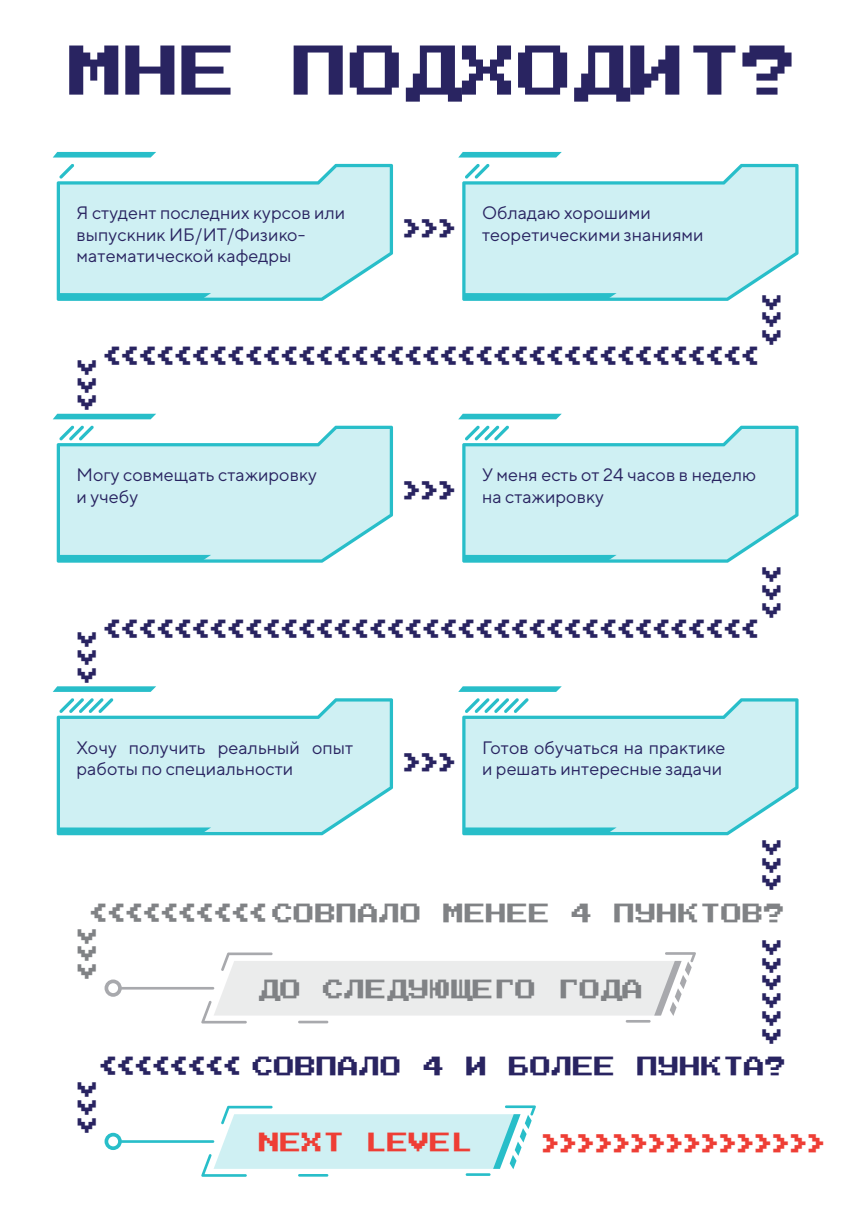
<style>
.page{position:relative;width:862px;height:1214px;background:#fff}
.page>*{position:absolute;margin:0;border:0;box-sizing:border-box;transform-origin:0 0}
.t1{font:56px "Press Start 2 P";color:#292461}
.t2{font:29px "Pixel Operator Mono HB8";color:#292461}
.t3{font:29px "Pixel Operator Mono HB8";color:#ee3e35}
.t4{font:29px "Pixel Operator Mono HB8";color:#808285}
.t5{font:21.4px "Press Start 2 P";color:#808285}
.t6{font:21.4px "Press Start 2 P";color:#292461}
.t7{font:21.4px "Press Start 2 P";color:#ee3e35}
.t8{font:18px/21.6px "TT Norms";color:#292461}
</style>
<div class="page">
<svg style="left:57px;top:164px;width:336px;height:137px;background:#cbeff2"></svg>
<svg style="left:53px;top:152px;width:103px;height:5px"></svg>
<svg style="left:58px;top:293px;width:153px;height:6px"></svg>
<svg style="left:462px;top:164px;width:336px;height:137px;background:#cbeff2"></svg>
<svg style="left:458px;top:152px;width:104px;height:5px"></svg>
<svg style="left:464px;top:293px;width:152px;height:6px"></svg>
<svg style="left:57px;top:425px;width:336px;height:137px;background:#cceff2"></svg>
<svg style="left:53px;top:413px;width:103px;height:6px"></svg>
<svg style="left:58px;top:555px;width:153px;height:6px"></svg>
<svg style="left:462px;top:425px;width:336px;height:137px;background:#cbeff2"></svg>
<svg style="left:458px;top:413px;width:104px;height:6px"></svg>
<svg style="left:464px;top:555px;width:152px;height:6px"></svg>
<svg style="left:57px;top:698px;width:336px;height:137px;background:#caeef1"></svg>
<svg style="left:53px;top:686px;width:103px;height:5px"></svg>
<svg style="left:58px;top:827px;width:153px;height:6px"></svg>
<svg style="left:462px;top:698px;width:336px;height:137px;background:#caeef1"></svg>
<svg style="left:459px;top:686px;width:103px;height:5px"></svg>
<svg style="left:464px;top:827px;width:152px;height:6px"></svg>
<hr style="left:120px;top:986px;width:94px;height:3px;background:#a8a9ad">
<svg style="left:105px;top:979px;width:17px;height:17px"></svg>
<svg style="left:201px;top:952px;width:495px;height:71px"></svg>
<hr style="left:298px;top:1020px;width:30px;height:3px;background:#a8a9ad">
<hr style="left:626px;top:1019px;width:24px;height:3px;background:#a8a9ad">
<hr style="left:120px;top:1139px;width:94px;height:3px;background:#28bec9">
<svg style="left:105px;top:1132px;width:17px;height:17px"></svg>
<svg style="left:201px;top:1105px;width:335px;height:71px"></svg>
<hr style="left:298px;top:1173px;width:30px;height:3px;background:#28bec9">
<hr style="left:466px;top:1173px;width:24px;height:2px;background:#28bec9">
<h1 class="t1" style="left:69px;top:46px;width:731px">МНЕ ПОДХОДИТ?</h1>
<p class="t8" style="left:77px;top:202px;width:270px">Я студент последних курсов или выпускник ИБ/ИТ/Физико&shy;математической кафедры</p>
<p class="t8" style="left:482px;top:202px;width:223px">Обладаю хорошими теоретическими знаниями</p>
<h2 class="t2" style="left:397px;top:215px;width:66px">&gt;&gt;&gt;</h2>
<h2 class="t2" style="left:99px;top:353px;width:66px;rotate:90deg">&gt;&gt;&gt;</h2>
<h2 class="t2" style="left:784px;top:288px;width:66px;rotate:90deg">&gt;&gt;&gt;</h2>
<h2 class="t2" style="left:764px;top:368px;width:668px;rotate:-180deg">&gt;&gt;&gt;&gt;&gt;&gt;&gt;&gt;&gt;&gt;&gt;&gt;&gt;&gt;&gt;&gt;&gt;&gt;&gt;&gt;&gt;&gt;&gt;&gt;&gt;&gt;&gt;&gt;&gt;&gt;&gt;&gt;&gt;&gt;&gt;&gt;&gt;</h2>
<p class="t8" style="left:77px;top:463px;width:242px">Могу совмещать стажировку и учебу</p>
<p class="t8" style="left:482px;top:463px;width:276px">У меня есть от 24 часов в неделю на стажировку</p>
<h2 class="t2" style="left:397px;top:477px;width:66px">&gt;&gt;&gt;</h2>
<h2 class="t2" style="left:99px;top:625px;width:66px;rotate:90deg">&gt;&gt;&gt;</h2>
<h2 class="t2" style="left:784px;top:560px;width:66px;rotate:90deg">&gt;&gt;&gt;</h2>
<h2 class="t2" style="left:764px;top:641px;width:668px;rotate:-180deg">&gt;&gt;&gt;&gt;&gt;&gt;&gt;&gt;&gt;&gt;&gt;&gt;&gt;&gt;&gt;&gt;&gt;&gt;&gt;&gt;&gt;&gt;&gt;&gt;&gt;&gt;&gt;&gt;&gt;&gt;&gt;&gt;&gt;&gt;&gt;&gt;&gt;</h2>
<p class="t8" style="left:77px;top:736px;width:278px">Хочу получить реальный опыт работы по специальности</p>
<p class="t8" style="left:482px;top:736px;width:245px">Готов обучаться на практике и решать интересные задачи</p>
<h2 class="t2" style="left:397px;top:750px;width:66px">&gt;&gt;&gt;</h2>
<h2 class="t2" style="left:784px;top:832px;width:219px;rotate:90deg">&gt;&gt;&gt; &gt;&gt;&gt;&gt;&gt;&gt;</h2>
<p class="t5" style="left:273px;top:903px;width:514px">СОВПАЛО МЕНЕЕ 4 ПУНКТОВ?</p>
<h2 class="t4" style="left:272px;top:925px;width:190px;rotate:-180deg">&gt;&gt;&gt;&gt;&gt;&gt;&gt;&gt;&gt;&gt;</h2>
<h2 class="t4" style="left:99px;top:921px;width:66px;rotate:90deg">&gt;&gt;&gt;</h2>
<p class="t5" style="left:259px;top:979px;width:386px">ДО СЛЕДУЮЩЕГО ГОДА</p>
<h2 class="t2" style="left:246px;top:1078px;width:155px;rotate:-180deg">&gt;&gt;&gt;&gt;&gt;&gt;&gt;&gt;</h2>
<p class="t6" style="left:253px;top:1056px;width:536px">СОВПАЛО 4 И БОЛЕЕ ПУНКТА?</p>
<h2 class="t2" style="left:99px;top:1074px;width:66px;rotate:90deg">&gt;&gt;&gt;</h2>
<p class="t7" style="left:259px;top:1132px;width:215px">NEXT LEVEL</p>
<h2 class="t3" style="left:536px;top:1130px;width:296px">&gt;&gt;&gt;&gt;&gt;&gt;&gt;&gt;&gt;&gt;&gt;&gt;&gt;&gt;&gt;&gt;</h2>
</div>
